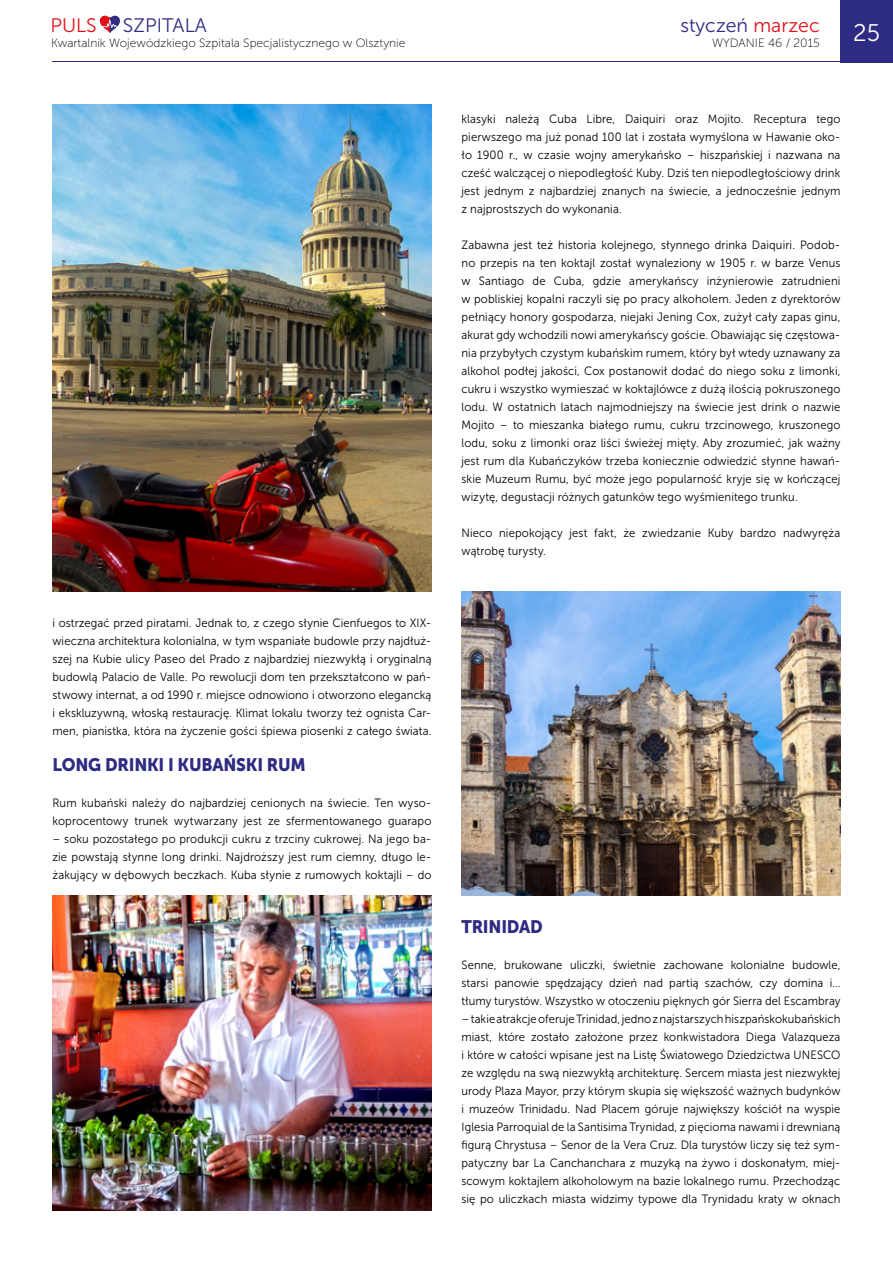
<style>
.page{position:relative;width:893px;height:1263px;background:#fff}
.page>*{position:absolute;margin:0;border:0;box-sizing:border-box;transform-origin:0 0}
.t1{font:24px "Museo Sans 300";color:#fff}
.t2{font:19.5px "Museo Sans 300";color:#2e2b82}
.t3{font:19.5px "Museo Sans 300";color:#e21017}
.t4{font:18px "Museo Sans 900";letter-spacing:-.015em;color:#2e2b82;scale:.94 1}
.t5{font:12px/18px "Museo Sans 300";letter-spacing:.01em;color:#000;text-align:justify;scale:.94 1}
.t6{font:12px "Museo Sans 100";color:#000}
.s1{color:#e21017}
</style>
<div class="page">
<div style="left:840px;top:0;width:53px;height:62px;background:#2e2b82"></div>
<hr style="left:52px;top:61px;width:841px;height:1px;background:#2e2b82">
<svg style="left:100px;top:16px;width:20px;height:17px"></svg>
<img style="left:53px;top:105px;width:378px;height:487px">
<img style="left:52px;top:896px;width:379px;height:314px">
<img style="left:461px;top:592px;width:379px;height:304px">
<h2 class="t3" style="left:50px;top:14px;width:48px">PULS</h2>
<h2 class="t2" style="left:123px;top:14px;width:85px">SZPITALA</h2>
<p class="t6" style="left:51px;top:36px;width:356px">Kwartalnik Wojewódzkiego Szpitala Specjalistycznego w Olsztynie</p>
<p class="t5" style="left:53px;top:614px;width:405px">i ostrzegać przed piratami. Jednak to, z czego słynie Cienfuegos to XIX&shy;wieczna architektura kolonialna, w tym wspaniałe budowle przy najdłuż&shy;szej na Kubie ulicy Paseo del Prado z najbardziej niezwykłą i oryginalną budowlą Palacio de Valle. Po rewolucji dom ten przekształcono w pań&shy;stwowy internat, a od 1990 r. miejsce odnowiono i otworzono elegancką i ekskluzywną, włoską restaurację. Klimat lokalu tworzy też ognista Car&shy;men, pianistka, która na życzenie gości śpiewa piosenki z całego świata.</p>
<h3 class="t4" style="left:53px;top:754px;width:271px">LONG DRINKI I KUBAŃSKI RUM</h3>
<p class="t5" style="left:53px;top:794px;width:405px">Rum kubański należy do najbardziej cenionych na świecie. Ten wyso&shy;koprocentowy trunek wytwarzany jest ze sfermentowanego guarapo</p>
<p class="t5" style="left:53px;top:830px;width:405px">– soku pozostałego po produkcji cukru z trzciny cukrowej. Na jego ba&shy;zie powstają słynne long drinki. Najdroższy jest rum ciemny, długo le&shy;żakujący w dębowych beczkach. Kuba słynie z rumowych koktajli – do</p>
<h2 class="t2" style="left:680px;top:14px;width:141px">styczeń <span class="s1">marzec</span></h2>
<p class="t6" style="left:712px;top:36px;width:109px">WYDANIE 46 / 2015</p>
<h1 class="t1" style="left:853px;top:19px;width:28px">25</h1>
<p class="t5" style="left:461px;top:110px;width:405px">klasyki należą Cuba Libre, Daiquiri oraz Mojito. Receptura tego pierwszego ma już ponad 100 lat i została wymyślona w Hawanie oko&shy;ło 1900 r., w czasie wojny amerykańsko – hiszpańskiej i nazwana na cześć walczącej o niepodległość Kuby. Dziś ten niepodległościowy drink jest jednym z najbardziej znanych na świecie, a jednocześnie jednym z najprostszych do wykonania.</p>
<p class="t5" style="left:461px;top:236px;width:405px">Zabawna jest też historia kolejnego, słynnego drinka Daiquiri. Podob&shy;no przepis na ten koktajl został wynaleziony w 1905 r. w barze Venus w Santiago de Cuba, gdzie amerykańscy inżynierowie zatrudnieni w pobliskiej kopalni raczyli się po pracy alkoholem. Jeden z dyrektorów pełniący honory gospodarza, niejaki Jening Cox, zużył cały zapas ginu, akurat gdy wchodzili nowi amerykańscy goście. Obawiając się częstowa&shy;nia przybyłych czystym kubańskim rumem, który był wtedy uznawany za alkohol podłej jakości, Cox postanowił dodać do niego soku z limonki, cukru i wszystko wymieszać w koktajlówce z dużą ilością pokruszonego lodu. W ostatnich latach najmodniejszy na świecie jest drink o nazwie Mojito – to mieszanka białego rumu, cukru trzcinowego, kruszonego lodu, soku z limonki oraz liści świeżej mięty. Aby zrozumieć, jak ważny jest rum dla Kubańczyków trzeba koniecznie odwiedzić słynne hawań&shy;skie Muzeum Rumu, być może jego popularność kryje się w kończącej wizytę, degustacji różnych gatunków tego wyśmienitego trunku.</p>
<p class="t5" style="left:461px;top:524px;width:405px">Nieco niepokojący jest fakt, że zwiedzanie Kuby bardzo nadwyręża wątrobę turysty.</p>
<h3 class="t4" style="left:461px;top:916px;width:88px">TRINIDAD</h3>
<p class="t5" style="left:461px;top:956px;width:405px">Senne, brukowane uliczki, świetnie zachowane kolonialne budowle, starsi panowie spędzający dzień nad partią szachów, czy domina i… tłumy turystów. Wszystko w otoczeniu pięknych gór Sierra del Escambray</p>
<p class="t5" style="left:461px;top:1010px;width:405px">– takie atrakcje oferuje Trinidad, jedno z najstarszych hiszpańskokubańskich miast, które zostało założone przez konkwistadora Diega Valazqueza i które w całości wpisane jest na Listę Światowego Dziedzictwa UNESCO ze względu na swą niezwykłą architekturę. Sercem miasta jest niezwykłej urody Plaza Mayor, przy którym skupia się większość ważnych budynków i muzeów Trinidadu. Nad Placem góruje największy kościół na wyspie Iglesia Parroquial de la Santisima Trynidad, z pięcioma nawami i drewnianą figurą Chrystusa – Senor de la Vera Cruz. Dla turystów liczy się też sym&shy;patyczny bar La Canchanchara z muzyką na żywo i doskonałym, miej&shy;scowym koktajlem alkoholowym na bazie lokalnego rumu. Przechodząc się po uliczkach miasta widzimy typowe dla Trynidadu kraty w oknach</p>
</div>
